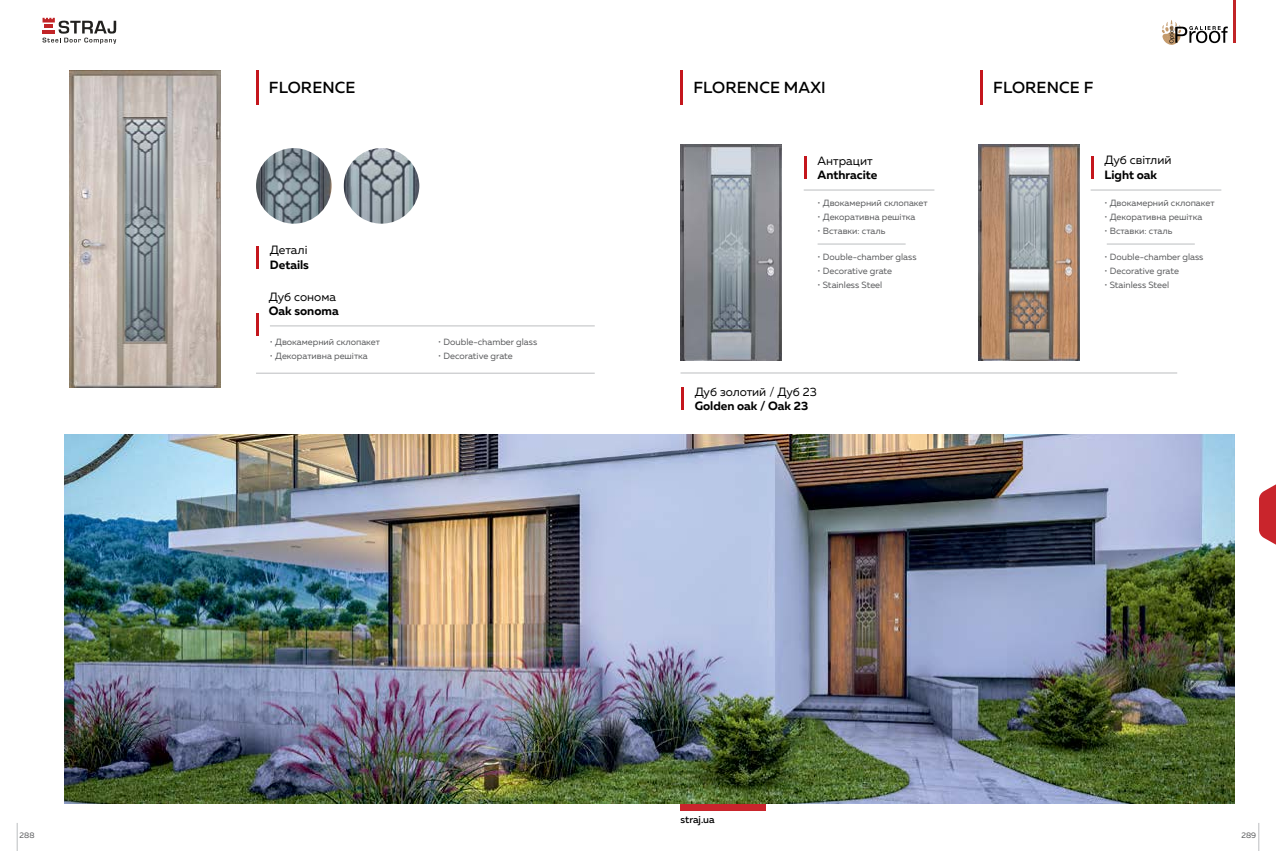
<style>
.page{position:relative;width:1276px;height:851px;background:#fff}
.page>*{position:absolute;margin:0;border:0;box-sizing:border-box;transform-origin:0 0}
.t1{font:500 16px "Muller";letter-spacing:.01em;color:#000}
.t2{font:12px "Muller";color:#000}
.t3{font:700 12px "Muller";color:#000}
.t4{font:500 10px "Muller";color:#000}
.t5{font:9px "Muller";letter-spacing:-.005em;color:#58595b}
.t6{font:8px "Muller";color:#58595b}
</style>
<div class="page">
<svg style="left:1258px;top:823px;width:1px;height:27px"></svg>
<svg style="left:17px;top:823px;width:1px;height:27px"></svg>
<hr style="left:256px;top:70px;width:3px;height:34px;background:#c4161c">
<hr style="left:680px;top:70px;width:3px;height:34px;background:#c4161c">
<hr style="left:980px;top:70px;width:3px;height:34px;background:#c4161c">
<hr style="left:256px;top:313px;width:3px;height:22px;background:#c4161c">
<img style="left:70px;top:70px;width:150px;height:317px">
<hr style="left:256px;top:373px;width:339px;height:1px;background:#bcbec0">
<hr style="left:270px;top:326px;width:325px;height:1px;background:#bcbec0">
<hr style="left:256px;top:245px;width:3px;height:23px;background:#c4161c">
<img style="left:256px;top:148px;width:76px;height:76px;border-radius:38px">
<img style="left:344px;top:148px;width:75px;height:76px;border-radius:38px">
<hr style="left:680px;top:373px;width:497px;height:1px;background:#bcbec0">
<hr style="left:681px;top:386px;width:3px;height:23px;background:#c4161c">
<div style="left:680px;top:803px;width:85px;height:7px;background:#c9252c"></div>
<img style="left:65px;top:434px;width:1169px;height:369px">
<img style="left:680px;top:145px;width:102px;height:215px">
<img style="left:978px;top:145px;width:101px;height:215px">
<hr style="left:803px;top:156px;width:3px;height:23px;background:#c4161c">
<hr style="left:1090px;top:156px;width:3px;height:23px;background:#c4161c">
<hr style="left:803px;top:190px;width:131px;height:1px;background:#bcbec0">
<hr style="left:1090px;top:190px;width:131px;height:1px;background:#bcbec0">
<hr style="left:817px;top:244px;width:88px;height:1px;background:#bcbec0">
<hr style="left:1106px;top:244px;width:88px;height:1px;background:#bcbec0">
<svg style="left:43px;top:18px;width:73px;height:26px"></svg>
<hr style="left:1232px;top:0;width:3px;height:43px;background:#c12427">
<svg style="left:1161px;top:20px;width:66px;height:25px"></svg>
<svg style="left:1259px;top:484px;width:17px;height:61px"></svg>
<h1 class="t1" style="left:269px;top:78px;width:88px">FLORENCE</h1>
<h1 class="t1" style="left:693px;top:78px;width:134px">FLORENCE MAXI</h1>
<h1 class="t1" style="left:993px;top:78px;width:102px">FLORENCE F</h1>
<h2 class="t2" style="left:270px;top:243px;width:39px">Деталi</h2>
<h2 class="t3" style="left:270px;top:257px;width:41px">Details</h2>
<h2 class="t2" style="left:269px;top:289px;width:69px">Дуб сонома</h2>
<h2 class="t3" style="left:269px;top:303px;width:71px">Oak sonoma</h2>
<p class="t5" style="left:270px;top:336px;width:112px">• Двокамерний склопакет</p>
<p class="t5" style="left:270px;top:350px;width:99px">• Декоративна решiтка</p>
<p class="t5" style="left:438px;top:336px;width:100px">• Double-chamber glass</p>
<p class="t5" style="left:438px;top:350px;width:76px">• Decorative grate</p>
<h2 class="t2" style="left:817px;top:153px;width:57px">Антрацит</h2>
<h2 class="t3" style="left:817px;top:167px;width:61px">Anthracite</h2>
<p class="t5" style="left:817px;top:197px;width:112px">• Двокамерний склопакет</p>
<p class="t5" style="left:817px;top:211px;width:99px">• Декоративна решiтка</p>
<p class="t5" style="left:817px;top:225px;width:69px">• Вставки: сталь</p>
<p class="t5" style="left:817px;top:251px;width:100px">• Double-chamber glass</p>
<p class="t5" style="left:817px;top:265px;width:76px">• Decorative grate</p>
<p class="t5" style="left:817px;top:279px;width:66px">• Stainless Steel</p>
<h2 class="t2" style="left:694px;top:384px;width:124px">Дуб золотий / Дуб 23</h2>
<h2 class="t3" style="left:694px;top:398px;width:115px">Golden oak / Oak 23</h2>
<h2 class="t2" style="left:1104px;top:152px;width:68px">Дуб свiтлий</h2>
<h2 class="t3" style="left:1104px;top:167px;width:54px">Light oak</h2>
<p class="t5" style="left:1104px;top:197px;width:112px">• Двокамерний склопакет</p>
<p class="t5" style="left:1104px;top:211px;width:99px">• Декоративна решiтка</p>
<p class="t5" style="left:1104px;top:225px;width:69px">• Вставки: сталь</p>
<p class="t5" style="left:1104px;top:251px;width:100px">• Double-chamber glass</p>
<p class="t5" style="left:1104px;top:265px;width:76px">• Decorative grate</p>
<p class="t5" style="left:1104px;top:279px;width:66px">• Stainless Steel</p>
<p class="t4" style="left:680px;top:813px;width:36px">straj.ua</p>
<p class="t6" style="left:20px;top:830px;width:16px">288</p>
<p class="t6" style="left:1241px;top:830px;width:16px">289</p>
</div>
